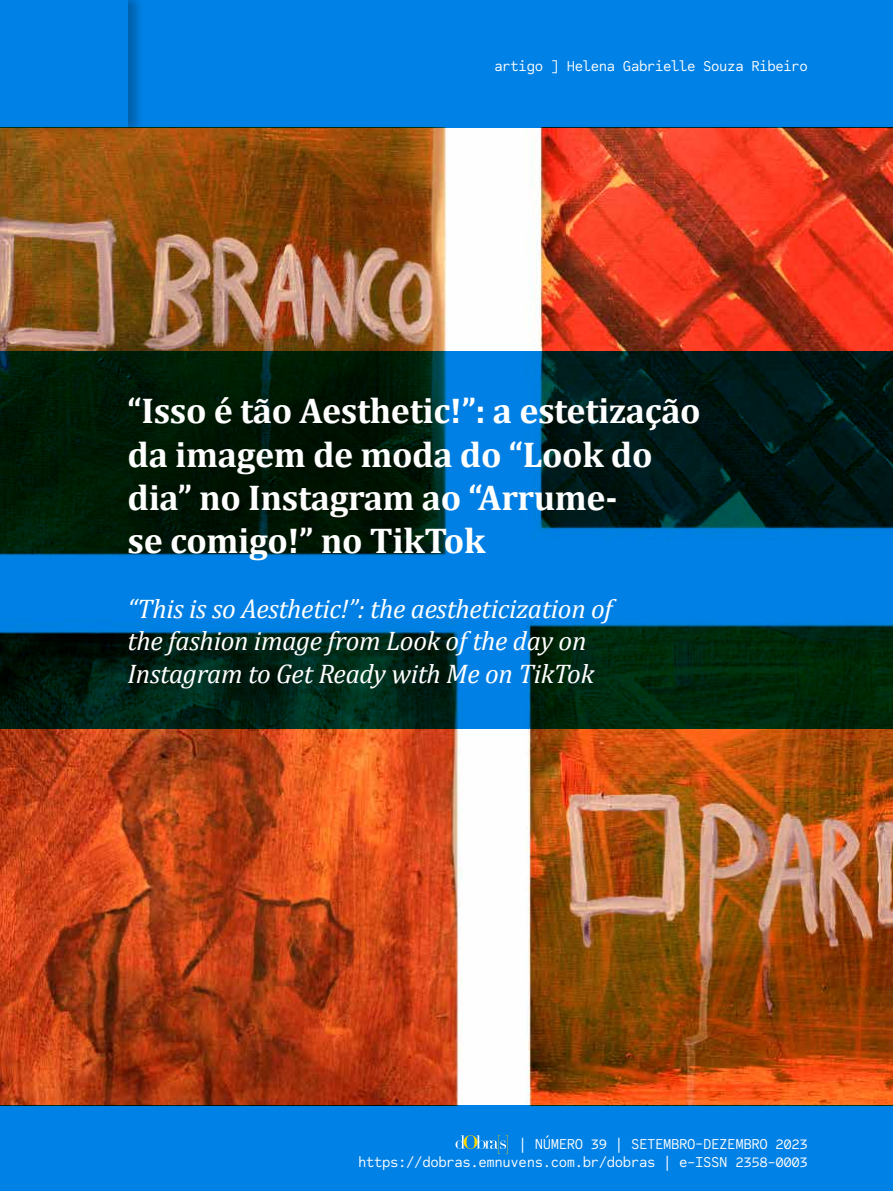
<style>
.page{position:relative;width:893px;height:1191px;background:#fff}
.page>*{position:absolute;margin:0;border:0;box-sizing:border-box;transform-origin:0 0}
.t1{font:700 36px/43.2px "Cambria";letter-spacing:-.01em;color:#fff}
.t2{font:italic 27px/32.4px "Cambria";letter-spacing:-.01em;color:#fff}
.t3{font:15px/18px "Code Saver";letter-spacing:-.025em;color:#fff;text-align:right}
</style>
<div class="page">
<div style="left:119px;top:0;width:774px;height:128px;background:#0081e5"></div>
<div style="left:0;top:1106px;width:893px;height:85px;background:#0081e5"></div>
<div style="left:0;top:0;width:144px;height:136px;background:#000;opacity:.25"></div>
<div style="left:0;top:0;width:128px;height:128px;background:#0081e5"></div>
<svg style="left:455px;top:1135px;width:53px;height:18px"></svg>
<img style="left:0;top:128px;width:893px;height:978px">
<p class="t3" style="left:495px;top:57px;width:315px">artigo ] Helena Gabrielle Souza Ribeiro</p>
<h1 class="t1" style="left:128px;top:388px;width:575px">“Isso é tão Aesthetic!”: a estetização da imagem de moda do “Look do dia” no Instagram ao “Arrume-<br>se comigo!” no TikTok</h1>
<h2 class="t2" style="left:128px;top:592px;width:486px">“This is so Aesthetic!”: the aestheticization of the fashion image from Look of the day on<br>Instagram to Get Ready with Me on TikTok</h2>
<p class="t3" style="left:358px;top:1135px;width:451px">| NÚMERO 39 | SETEMBRO-DEZEMBRO 2023 https://dobras.emnuvens.com.br/dobras | e-ISSN 2358-0003</p>
</div>
